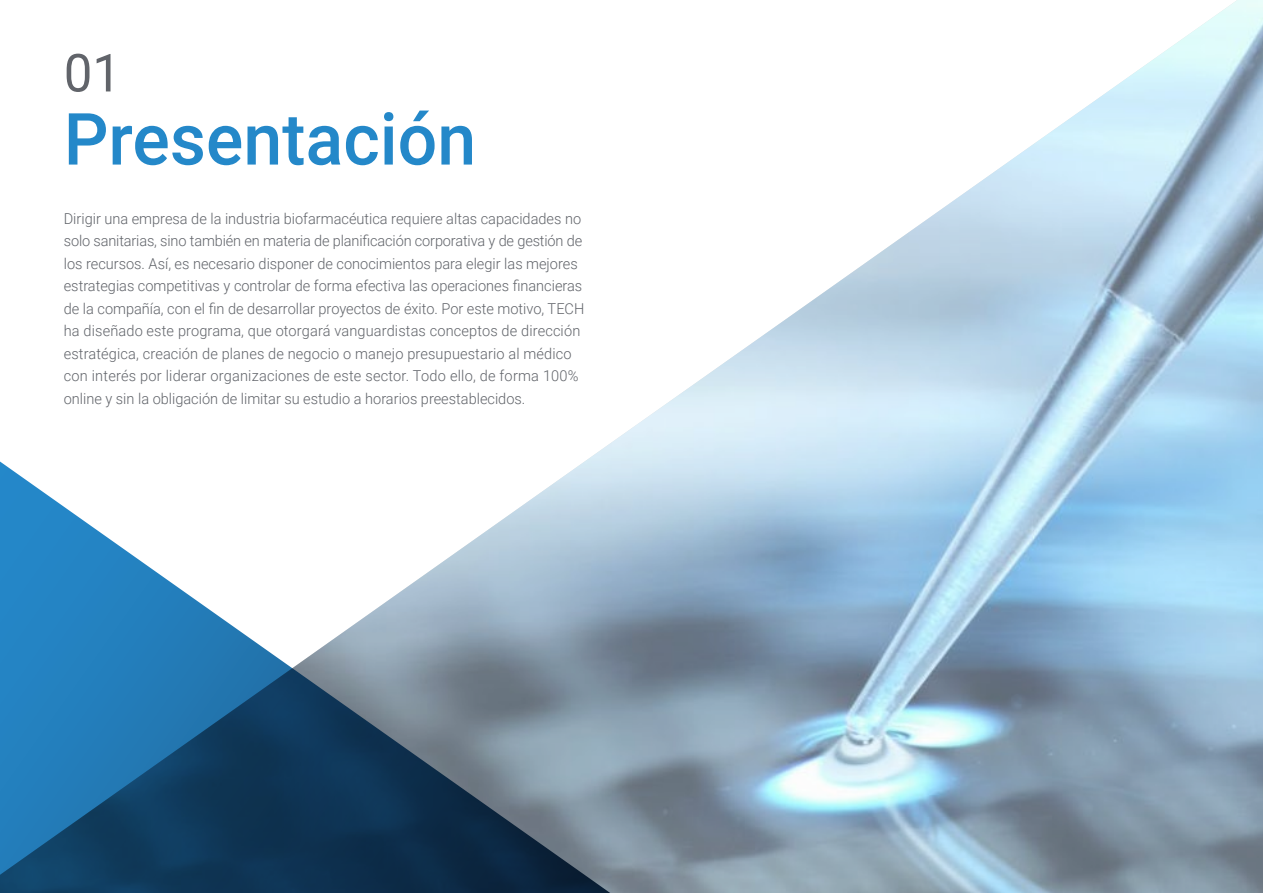
<style>
.page{position:relative;width:1263px;height:893px;background:#fff}
.page>*{position:absolute;margin:0;border:0;box-sizing:border-box;transform-origin:0 0}
.t1{font:500 72px "Roboto";color:#2488c9}
.t2{font:52.5px "Roboto";color:#61646a}
.t3{font:300 15px/22.5px "Roboto";color:#61646a}
</style>
<div class="page">
<img style="left:607px;top:0;width:656px;height:893px">
<svg style="left:0;top:446px;width:640px;height:447px"></svg>
<h2 class="t2" style="left:64px;top:36px;width:59px">01</h2>
<h1 class="t1" style="left:64px;top:89px;width:414px">Presentación</h1>
<p class="t3" style="left:64px;top:207px;width:522px">Dirigir una empresa de la industria biofarmacéutica requiere altas capacidades no solo sanitarias, sino también en materia de planificación corporativa y de gestión de los recursos. Así, es necesario disponer de conocimientos para elegir las mejores estrategias competitivas y controlar de forma efectiva las operaciones financieras de la compañía, con el fin de desarrollar proyectos de éxito. Por este motivo, TECH ha diseñado este programa, que otorgará vanguardistas conceptos de dirección estratégica, creación de planes de negocio o manejo presupuestario al médico con interés por liderar organizaciones de este sector. Todo ello, de forma 100% online y sin la obligación de limitar su estudio a horarios preestablecidos.</p>
</div>
